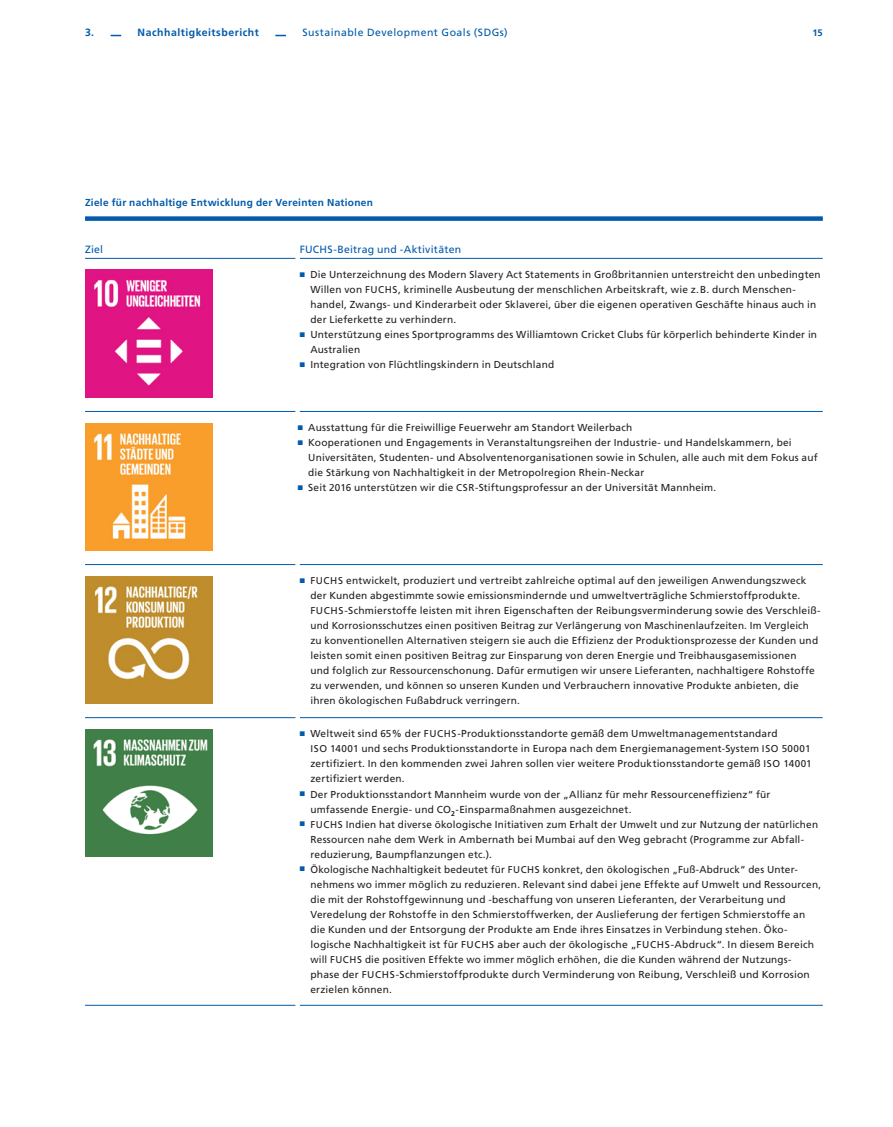
<style>
.page{position:relative;width:893px;height:1127px;background:#fff}
.page>*{position:absolute;margin:0;border:0;box-sizing:border-box;transform-origin:0 0}
.t1{font:10.5px "Frutiger LT Pro";letter-spacing:.04em;color:#015aaa}
.t2{font:10.5px "Frutiger LT Pro";letter-spacing:.02em;color:#015aaa}
.t3{font:700 10.5px "Frutiger LT Pro";letter-spacing:.05em;color:#015aaa}
.t4{font:10.2px/15px "Frutiger LT Pro";letter-spacing:.02em;color:#231f20}
.t5{font:700 10.2px "Frutiger LT Pro";letter-spacing:.03em;color:#015aaa}
.t6{font:700 9.3px "Frutiger LT Pro";color:#015aaa}
.s1{color:#015aaa}
.s2{font-size:9.9px}
</style>
<div class="page">
<hr style="left:85px;top:411px;width:211px;height:1px;background:#015aaa">
<hr style="left:85px;top:564px;width:211px;height:1px;background:#015aaa">
<hr style="left:300px;top:717px;width:523px;height:1px;background:#015aaa">
<hr style="left:300px;top:258px;width:523px;height:1px;background:#015aaa">
<hr style="left:85px;top:258px;width:211px;height:1px;background:#015aaa">
<hr style="left:300px;top:1005px;width:523px;height:1px;background:#015aaa">
<hr style="left:85px;top:717px;width:211px;height:1px;background:#015aaa">
<hr style="left:85px;top:1005px;width:211px;height:1px;background:#015aaa">
<hr style="left:300px;top:411px;width:523px;height:1px;background:#015aaa">
<hr style="left:300px;top:564px;width:523px;height:1px;background:#015aaa">
<div style="left:85px;top:216px;width:738px;height:5px;background:#015aaa"></div>
<img style="left:85px;top:270px;width:128px;height:127px">
<img style="left:85px;top:423px;width:128px;height:128px">
<img style="left:85px;top:576px;width:128px;height:128px">
<img style="left:85px;top:729px;width:128px;height:128px">
<p class="t3" style="left:85px;top:26px;width:11px">3.</p>
<p class="t3" style="left:138px;top:26px;width:123px">Nachhaltigkeitsbericht</p>
<p class="t1" style="left:302px;top:26px;width:207px">Sustainable Development Goals (SDGs)</p>
<p class="t6" style="left:812px;top:27px;width:12px">15</p>
<p class="t5" style="left:85px;top:196px;width:290px">Ziele für nachhaltige Entwicklung der Vereinten Nationen</p>
<p class="t1" style="left:85px;top:243px;width:20px">Ziel</p>
<p class="t2" style="left:300px;top:243px;width:163px">FUCHS-Beitrag und -Aktivitäten</p>
<p class="t4" style="left:310px;top:267px;width:512px;text-indent:-11px"><span class="s1">■</span> Die Unterzeichnung des Modern Slavery Act Statements in Großbritannien unterstreicht den unbedingten Willen von <span class="s2">FUCHS</span>, kriminelle Ausbeutung der menschlichen Arbeitskraft, wie z.B. durch Menschen&shy;handel, Zwangs- und Kinderarbeit oder Sklaverei, über die eigenen operativen Geschäfte hinaus auch in der Lieferkette zu verhindern.</p>
<p class="t4" style="left:310px;top:327px;width:508px;text-indent:-11px"><span class="s1">■</span> Unterstützung eines Sportprogramms des Williamtown Cricket Clubs für körperlich behinderte Kinder in<br>Australien</p>
<p class="t4" style="left:300px;top:357px;width:256px"><span class="s1">■</span> Integration von Flüchtlingskindern in Deutschland</p>
<p class="t4" style="left:298px;top:420px;width:336px"><span class="s1">■</span> Ausstattung für die Freiwillige Feuerwehr am Standort Weilerbach</p>
<p class="t4" style="left:308px;top:435px;width:511px;text-indent:-11px"><span class="s1">■</span> Kooperationen und Engagements in Veranstaltungsreihen der Industrie- und Handelskammern, bei<br>Universitäten, Studenten- und Absolventenorganisationen sowie in Schulen, alle auch mit dem Fokus auf die Stärkung von Nachhaltigkeit in der Metropolregion Rhein-Neckar</p>
<p class="t4" style="left:298px;top:480px;width:420px"><span class="s1">■</span> Seit <span class="s2">2016</span> unterstützen wir die <span class="s2">CSR</span>-Stiftungsprofessur an der Universität Mannheim.</p>
<p class="t4" style="left:310px;top:573px;width:512px;text-indent:-11px"><span class="s1">■</span> <span class="s2">FUCHS</span> entwickelt, produziert und vertreibt zahlreiche optimal auf den jeweiligen Anwendungszweck der Kunden abgestimmte sowie emissionsmindernde und umweltverträgliche Schmierstoffprodukte.<br><span class="s2">FUCHS</span>-Schmierstoffe leisten mit ihren Eigenschaften der Reibungsverminderung sowie des Verschleiß&shy;und Korrosionsschutzes einen positiven Beitrag zur Verlängerung von Maschinenlaufzeiten. Im Vergleich zu konventionellen Alternativen steigern sie auch die Effizienz der Produktionsprozesse der Kunden und leisten somit einen positiven Beitrag zur Einsparung von deren Energie und Treibhausgasemissionen<br>und folglich zur Ressourcenschonung. Dafür ermutigen wir unsere Lieferanten, nachhaltigere Rohstoffe zu verwenden, und können so unseren Kunden und Verbrauchern innovative Produkte anbieten, die ihren ökologischen Fußabdruck verringern.</p>
<p class="t4" style="left:310px;top:726px;width:503px;text-indent:-11px"><span class="s1">■</span> Weltweit sind <span class="s2">65</span>% der <span class="s2">FUCHS</span>-Produktionsstandorte gemäß dem Umweltmanagementstandard<br><span class="s2">ISO 14001</span> und sechs Produktionsstandorte in Europa nach dem Energiemanagement-System <span class="s2">ISO 50001 </span>zertifiziert. In den kommenden zwei Jahren sollen vier weitere Produktionsstandorte gemäß <span class="s2">ISO 14001 </span>zertifiziert werden.</p>
<p class="t4" style="left:310px;top:786px;width:462px;text-indent:-11px"><span class="s1">■</span> Der Produktionsstandort Mannheim wurde von der „Allianz für mehr Ressourceneffizienz“ für umfassende Energie- und CO<sub>2</sub>-Einsparmaßnahmen ausgezeichnet.</p>
<p class="t4" style="left:310px;top:816px;width:509px;text-indent:-11px"><span class="s1">■</span> <span class="s2">FUCHS</span> Indien hat diverse ökologische Initiativen zum Erhalt der Umwelt und zur Nutzung der natürlichen<br>Ressourcen nahe dem Werk in Ambernath bei Mumbai auf den Weg gebracht (Programme zur Abfall&shy;reduzierung, Baumpflanzungen etc.).</p>
<p class="t4" style="left:310px;top:861px;width:512px;text-indent:-11px"><span class="s1">■</span> Ökologische Nachhaltigkeit bedeutet für <span class="s2">FUCHS</span> konkret, den ökologischen „Fuß-Abdruck“ des Unter&shy;nehmens wo immer möglich zu reduzieren. Relevant sind dabei jene Effekte auf Umwelt und Ressourcen, die mit der Rohstoffgewinnung und -beschaffung von unseren Lieferanten, der Verarbeitung und Veredelung der Rohstoffe in den Schmierstoffwerken, der Auslieferung der fertigen Schmierstoffe an die Kunden und der Entsorgung der Produkte am Ende ihres Einsatzes in Verbindung stehen. Öko&shy;logische Nachhaltigkeit ist für <span class="s2">FUCHS</span> aber auch der ökologische „<span class="s2">FUCHS</span>-Abdruck“. In diesem Bereich will <span class="s2">FUCHS</span> die positiven Effekte wo immer möglich erhöhen, die die Kunden während der Nutzungs&shy;phase der <span class="s2">FUCHS</span>-Schmierstoffprodukte durch Verminderung von Reibung, Verschleiß und Korrosion erzielen können.</p>
</div>
